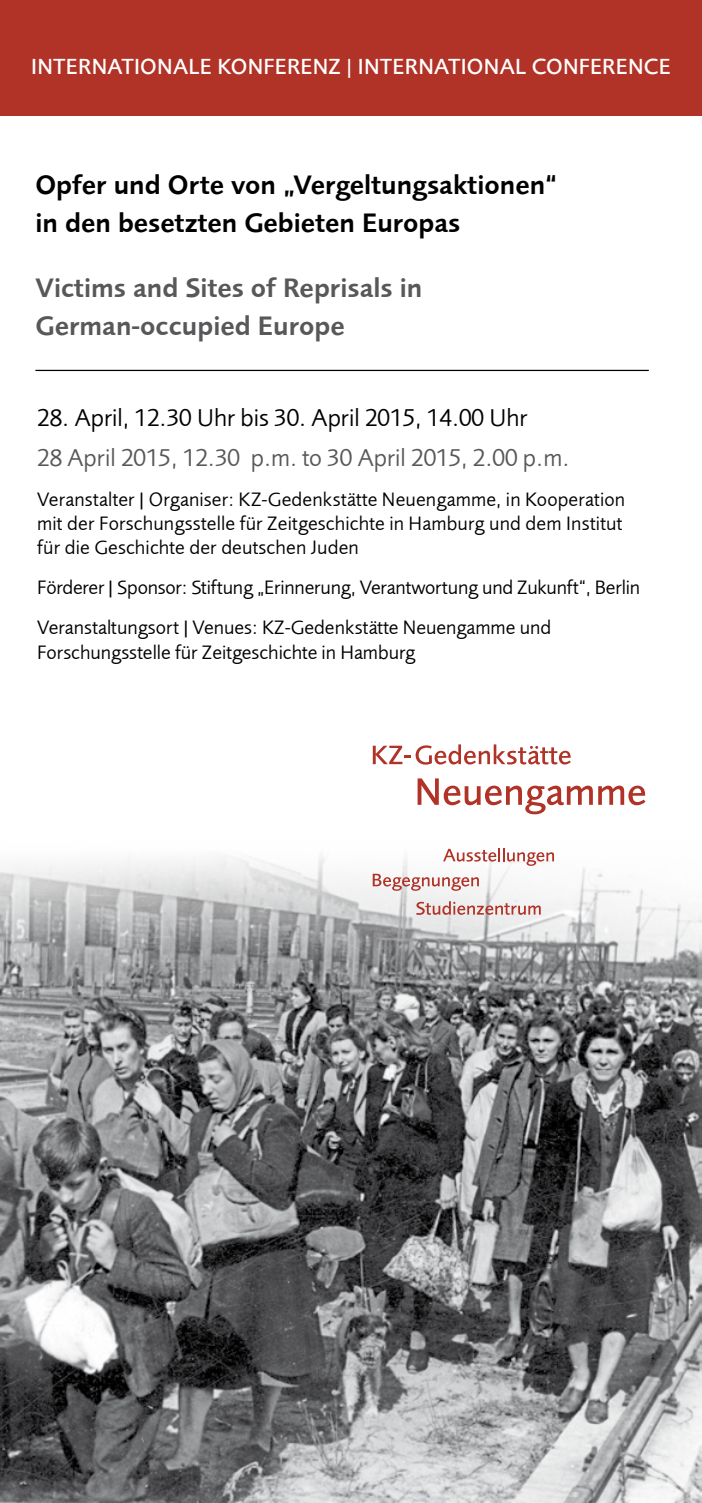
<style>
.page{position:relative;width:702px;height:1503px;background:#fff}
.page>*{position:absolute;margin:0;border:0;box-sizing:border-box;transform-origin:0 0}
.t1{font:27.5px/37.5px "Foundry Sans Demi";color:#000}
.t2{font:27.5px/37.5px "Foundry Sans Demi";color:#58585a}
.t3{font:25px "Foundry Sans";color:#58585a}
.t4{font:25px "Foundry Sans";color:#000}
.t5{font:500 22.5px "Foundry Sans";letter-spacing:.01em;color:#fff}
.t6{font:20px/24px "Foundry Sans";color:#000}
</style>
<div class="page">
<div style="left:0;top:0;width:702px;height:115px;background:#b13227"></div>
<img style="left:0;top:855px;width:702px;height:647px">
<svg style="left:373px;top:744px;width:197px;height:20px"></svg>
<svg style="left:443px;top:848px;width:111px;height:17px"></svg>
<svg style="left:373px;top:873px;width:106px;height:17px"></svg>
<svg style="left:416px;top:901px;width:124px;height:13px"></svg>
<svg style="left:417px;top:778px;width:228px;height:36px"></svg>
<hr style="left:35px;top:370px;width:613px;height:1px;background:#000">
<p class="t5" style="left:31px;top:54px;width:640px">INTERNATI ONALE KONFERENZ | INTERNATI ONAL CONFERENCE</p>
<h1 class="t1" style="left:35px;top:166px;width:523px">Opfer und Orte von „Vergeltungsaktionen“ in den besetzten Gebieten Europas</h1>
<h1 class="t2" style="left:35px;top:269px;width:388px">Victims and Sites of Reprisals in<br>German-occupied Europe</h1>
<p class="t4" style="left:37px;top:403px;width:491px">28. April, 12.30 Uhr bis 30. April 2015, 14.00 Uhr</p>
<p class="t3" style="left:37px;top:443px;width:533px">28 April 2015, 12.30 p.m. to 30 April 2015, 2.00 p.m.</p>
<p class="t6" style="left:37px;top:487px;width:589px">Veranstalter | Organiser: KZ-Gedenkstätte Neuengamme, in Kooperation mit der Forschungsstelle für Zeitgeschichte in Hamburg und dem Institut für die Geschichte der deutschen Juden</p>
<p class="t6" style="left:37px;top:567px;width:604px;line-height:40px">Förderer | Sponsor: Stiftung „Erinnerung, Verantwortung und Zukunft“, Berlin<br>Veranstaltungsort | Venues: KZ-Gedenkstätte Neuengamme und</p>
<p class="t6" style="left:37px;top:639px;width:380px">Forschungsstelle für Zeitgeschichte in Hamburg</p>
</div>
